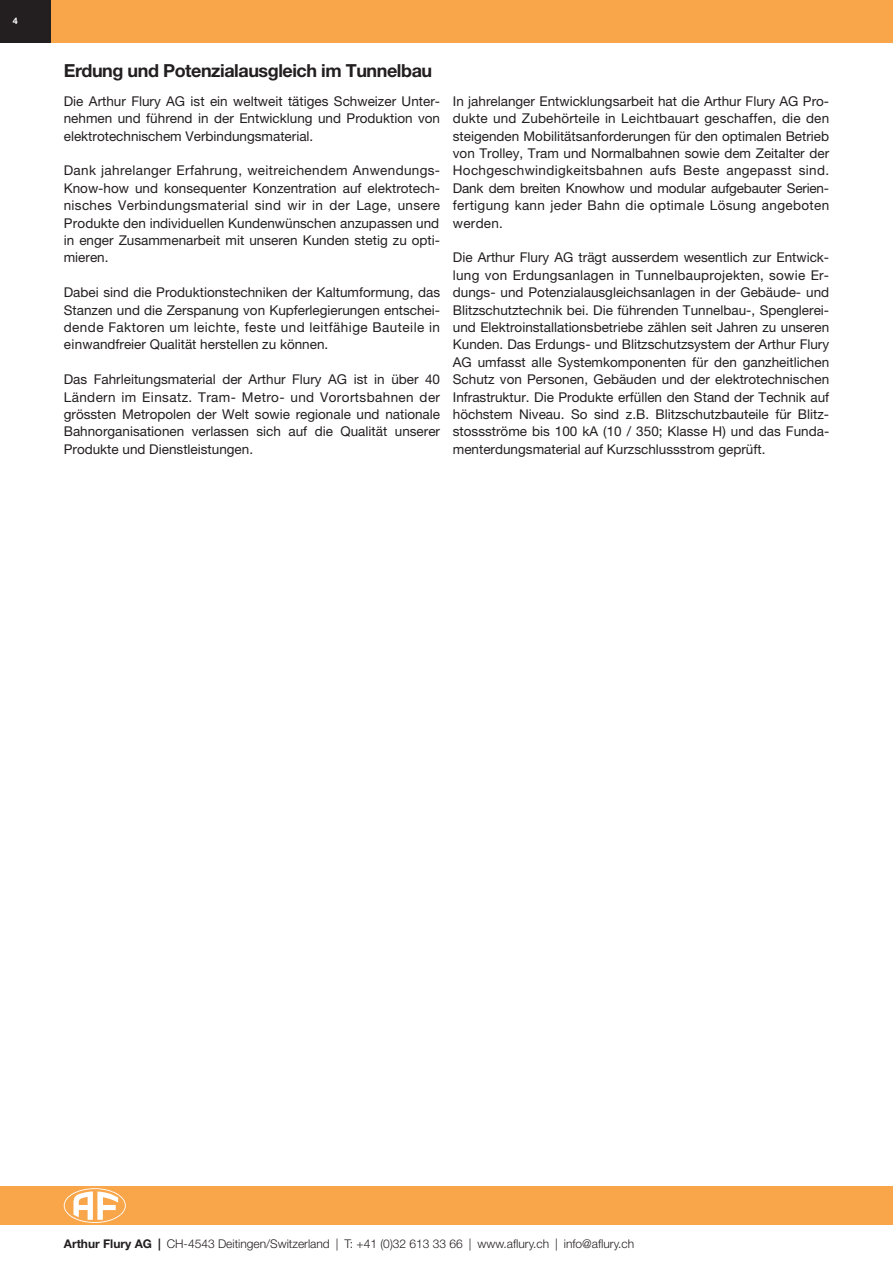
<style>
.page{position:relative;width:893px;height:1263px;background:#fff}
.page>*{position:absolute;margin:0;border:0;box-sizing:border-box;transform-origin:0 0}
.t1{font:700 18px "Helvetica Neue LT Pro";letter-spacing:-.025em;color:#231f20}
.t2{font:13.5px/17.4px "Helvetica Neue LT Pro";color:#231f20;text-align:justify}
.t3{font:300 12px "Helvetica Neue LT Pro";color:#231f20}
.t4{font:700 9px "Helvetica Neue LT Pro";color:#fff}
.s1{font-weight:700}
</style>
<div class="page">
<div style="left:0;top:1186px;width:893px;height:39px;background:#f9a64a"></div>
<div style="left:51px;top:0;width:842px;height:43px;background:#f9a64a"></div>
<div style="left:0;top:0;width:51px;height:43px;background:#231f20"></div>
<svg style="left:64px;top:1188px;width:62px;height:35px"></svg>
<p class="t4" style="left:13px;top:16px;width:7px">4</p>
<h1 class="t1" style="left:64px;top:59px;width:370px">Erdung und Potenzialausgleich im Tunnelbau</h1>
<p class="t2" style="left:64px;top:92px;width:378px">Die Arthur Flury AG ist ein weltweit tätiges Schweizer Unter&shy;nehmen und führend in der Entwicklung und Produktion von elektrotechnischem Verbindungsmaterial.</p>
<p class="t2" style="left:64px;top:162px;width:378px">Dank jahrelanger Erfahrung, weitreichendem Anwendungs-Know-how und konsequenter Konzentration auf elektrotech&shy;nisches Verbindungsmaterial sind wir in der Lage, unsere Produkte den individuellen Kundenwünschen anzupassen und in enger Zusammenarbeit mit unseren Kunden stetig zu opti&shy;mieren.</p>
<p class="t2" style="left:64px;top:283px;width:378px">Dabei sind die Produktionstechniken der Kaltumformung, das Stanzen und die Zerspanung von Kupferlegierungen entschei&shy;dende Faktoren um leichte, feste und leitfähige Bauteile in einwandfreier Qualität herstellen zu können.</p>
<p class="t2" style="left:64px;top:370px;width:378px">Das Fahrleitungsmaterial der Arthur Flury AG ist in über 40<br>Ländern im Einsatz. Tram- Metro- und Vorortsbahnen der grössten Metropolen der Welt sowie regionale und nationale Bahnorganisationen verlassen sich auf die Qualität unserer Produkte und Dienstleistungen.</p>
<p class="t2" style="left:453px;top:92px;width:378px">In jahrelanger Entwicklungsarbeit hat die Arthur Flury AG Pro&shy;dukte und Zubehörteile in Leichtbauart geschaffen, die den steigenden Mobilitätsanforderungen für den optimalen Betrieb von Trolley, Tram und Normalbahnen sowie dem Zeitalter der Hochgeschwindigkeitsbahnen aufs Beste angepasst sind.<br>Dank dem breiten Knowhow und modular aufgebauter Serien&shy;fertigung kann jeder Bahn die optimale Lösung angeboten werden.</p>
<p class="t2" style="left:453px;top:249px;width:378px">Die Arthur Flury AG trägt ausserdem wesentlich zur Entwick&shy;lung von Erdungsanlagen in Tunnelbauprojekten, sowie Er&shy;dungs- und Potenzialausgleichsanlagen in der Gebäude- und Blitzschutztechnik bei. Die führenden Tunnelbau-, Spenglerei&shy;und Elektroinstallationsbetriebe zählen seit Jahren zu unseren Kunden. Das Erdungs- und Blitzschutzsystem der Arthur Flury AG umfasst alle Systemkomponenten für den ganzheitlichen Schutz von Personen, Gebäuden und der elektrotechnischen Infrastruktur. Die Produkte erfüllen den Stand der Technik auf höchstem Niveau. So sind z.B. Blitzschutzbauteile für Blitz&shy;stossströme bis 100 kA (10 / 350; Klasse H) und das Funda&shy;menterdungsmaterial auf Kurzschlussstrom geprüft.</p>
<p class="t3" style="left:64px;top:1236px;width:572px"><span class="s1">Arthur Flury AG |</span> CH-4543 Deitingen/Switzerland | T: +41 (0)32 613 33 66 | www.aflury.ch | info@aflury.ch</p>
</div>
